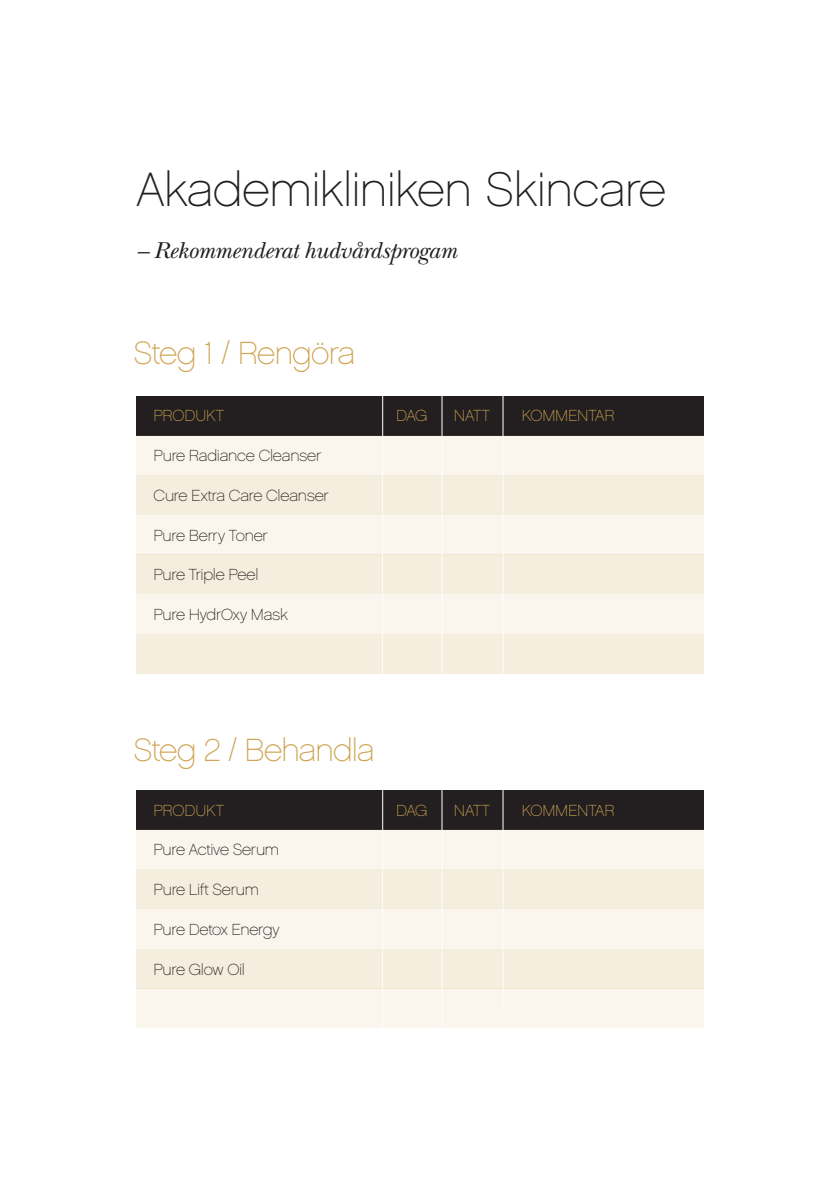
<style>
.page{position:relative;width:840px;height:1191px;background:#fff}
.page>*{position:absolute;margin:0;border:0;box-sizing:border-box;transform-origin:0 0}
.t1{font:48px "Chalet Paris Nineteen Sixty";letter-spacing:-.015em;color:#231f20}
.t2{font:32px "Chalet Paris Nineteen Sixty";letter-spacing:-.025em;color:#cfa452}
.t3{font:italic 24px "New Baskerville Std";letter-spacing:-.015em;color:#231f20}
.t4{font:16px "Chalet Paris Nineteen Sixty";letter-spacing:-.015em;color:#231f20}
.t5{font:16px "Chalet Paris Nineteen Sixty";letter-spacing:-.01em;color:#cfa452}
</style>
<div class="page">
<div style="left:136px;top:634px;width:567px;height:39px;background:#f5eddd"></div>
<div style="left:136px;top:396px;width:567px;height:39px;background:#231f20"></div>
<div style="left:136px;top:435px;width:567px;height:40px;background:#faf6ee"></div>
<div style="left:136px;top:515px;width:567px;height:39px;background:#faf6ee"></div>
<div style="left:136px;top:594px;width:567px;height:40px;background:#faf6ee"></div>
<div style="left:136px;top:790px;width:567px;height:39px;background:#231f20"></div>
<div style="left:136px;top:475px;width:567px;height:40px;background:#f5eddd"></div>
<div style="left:136px;top:554px;width:567px;height:40px;background:#f5eddd"></div>
<hr style="left:382px;top:396px;width:1px;height:277px;background:#fff">
<hr style="left:441px;top:396px;width:1px;height:277px;background:#fff">
<hr style="left:502px;top:396px;width:1px;height:277px;background:#fff">
<div style="left:136px;top:829px;width:567px;height:40px;background:#faf6ee"></div>
<div style="left:136px;top:869px;width:567px;height:40px;background:#f5eddd"></div>
<div style="left:136px;top:909px;width:567px;height:39px;background:#faf6ee"></div>
<div style="left:136px;top:948px;width:567px;height:40px;background:#f5eddd"></div>
<div style="left:136px;top:988px;width:567px;height:40px;background:#faf6ee"></div>
<hr style="left:382px;top:790px;width:1px;height:238px;background:#fff">
<hr style="left:441px;top:790px;width:1px;height:238px;background:#fff">
<hr style="left:502px;top:771px;width:1px;height:238px;background:#fff">
<p class="t1" style="left:136px;top:162px;width:531px">Akademikliniken Skincare</p>
<p class="t3" style="left:136px;top:236px;width:321px">– Rekommenderat hudvårdsprogam</p>
<p class="t2" style="left:134px;top:334px;width:223px">Steg 1 / Rengöra</p>
<p class="t5" style="left:153px;top:406px;width:72px">PRODUKT</p>
<p class="t5" style="left:396px;top:406px;width:33px">DAG</p>
<p class="t5" style="left:453px;top:406px;width:37px">NATT</p>
<p class="t5" style="left:521px;top:406px;width:94px">KOMMENTAR</p>
<p class="t4" style="left:153px;top:446px;width:169px">Pure Radiance Cleanser</p>
<p class="t4" style="left:153px;top:486px;width:177px">Cure Extra Care Cleanser</p>
<p class="t4" style="left:153px;top:526px;width:116px">Pure Berry Toner</p>
<p class="t4" style="left:153px;top:565px;width:106px">Pure Triple Peel</p>
<p class="t4" style="left:153px;top:605px;width:136px">Pure HydrOxy Mask</p>
<p class="t2" style="left:134px;top:731px;width:242px">Steg 2 / Behandla</p>
<p class="t5" style="left:153px;top:800px;width:72px">PRODUKT</p>
<p class="t5" style="left:396px;top:800px;width:33px">DAG</p>
<p class="t5" style="left:453px;top:800px;width:37px">NATT</p>
<p class="t5" style="left:521px;top:800px;width:94px">KOMMENTAR</p>
<p class="t4" style="left:153px;top:840px;width:127px">Pure Active Serum</p>
<p class="t4" style="left:153px;top:880px;width:107px">Pure Lift Serum</p>
<p class="t4" style="left:153px;top:920px;width:127px">Pure Detox Energy</p>
<p class="t4" style="left:153px;top:959px;width:93px">Pure Glow Oil</p>
</div>
